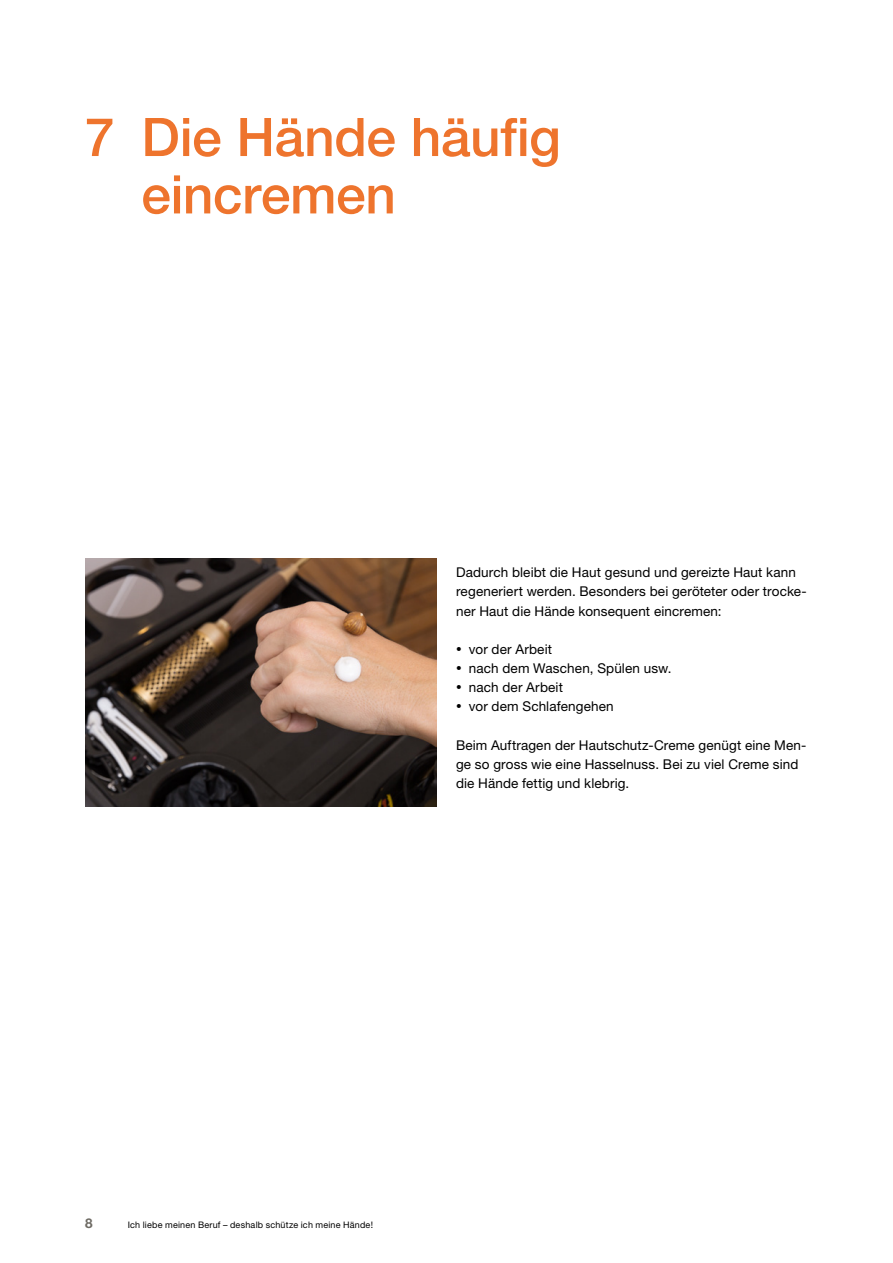
<style>
.page{position:relative;width:893px;height:1263px;background:#fff}
.page>*{position:absolute;margin:0;border:0;box-sizing:border-box;transform-origin:0 0}
.t1{font:500 53.25px/57.4px "Helvetica Neue LT Std";letter-spacing:-.005em;color:#ee742d}
.t2{font:13.5px/19.2px "Helvetica Neue LT Std";letter-spacing:.01em;color:#000}
.t3{font:700 13.5px "Helvetica Neue LT Std";color:#6d6a63}
.t4{font:9px "Helvetica Neue LT Std";letter-spacing:.025em;color:#000}
.s1{font-size:11.25px}
</style>
<div class="page">
<img style="left:85px;top:558px;width:352px;height:249px">
<h1 class="t1" style="left:141px;top:108px;width:421px;text-indent:-56px">7 Die Hände häufig eincremen</h1>
<p class="t2" style="left:456px;top:563px;width:352px">Dadurch bleibt die Haut gesund und gereizte Haut kann regeneriert werden. Besonders bei geröteter oder trocke&shy;ner Haut die Hände konsequent eincremen:</p>
<p class="t2" style="left:456px;top:639px;width:98px"><span class="s1">•</span> vor der Arbeit</p>
<p class="t2" style="left:456px;top:658px;width:217px"><span class="s1">•</span> nach dem Waschen, Spülen usw.</p>
<p class="t2" style="left:456px;top:677px;width:108px"><span class="s1">•</span> nach der Arbeit</p>
<p class="t2" style="left:456px;top:697px;width:159px"><span class="s1">•</span> vor dem Schlafengehen</p>
<p class="t2" style="left:456px;top:735px;width:352px">Beim Auftragen der Hautschutz-Creme genügt eine Men&shy;ge so gross wie eine Hasselnuss. Bei zu viel Creme sind die Hände fettig und klebrig.</p>
<p class="t3" style="left:85px;top:1215px;width:9px">8</p>
<p class="t4" style="left:128px;top:1219px;width:247px">Ich liebe meinen Beruf – deshalb schütze ich meine Hände!</p>
</div>
